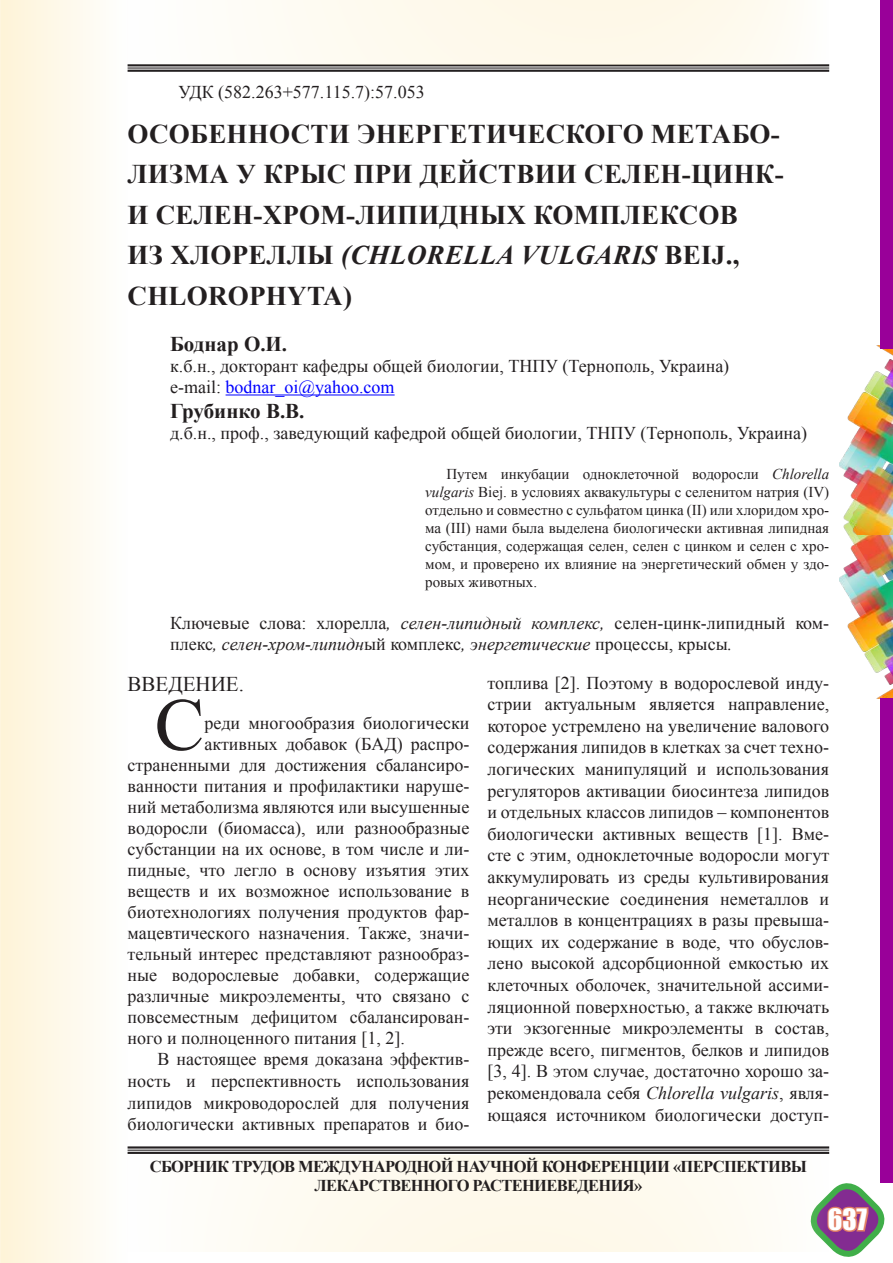
<style>
.page{position:relative;width:893px;height:1263px;background:#fff}
.page>*{position:absolute;margin:0;border:0;box-sizing:border-box;transform-origin:0 0}
.t1{font:74.55px "Times New Roman";color:#231f20}
.t2{font:700 27px/40.5px "Times New Roman";letter-spacing:.01em;color:#231f20}
.t3{font:27px "Impact";color:#fff}
.t4{font:700 21px "Times New Roman";color:#231f20}
.t5{font:21px "Times New Roman";color:#231f20}
.t6{font:18px/21.6px "Times New Roman";color:#231f20}
.t7{font:700 16.5px/19.8px "Times New Roman";letter-spacing:-.04em;color:#231f20;text-align:center}
.t8{font:15px/18px "Times New Roman";color:#231f20;text-align:justify}
.s1{font-style:italic}
.s2{color:#00f}
</style>
<div class="page">
<svg style="left:829px;top:1183px;width:56px;height:74px"></svg>
<hr style="left:128px;top:70px;width:701px;height:2px;background:#231f20">
<hr style="left:128px;top:67px;width:701px;height:2px;background:#231f20">
<hr style="left:128px;top:64px;width:701px;height:2px;background:#231f20">
<hr style="left:128px;top:1152px;width:701px;height:2px;background:#231f20">
<hr style="left:128px;top:1149px;width:701px;height:2px;background:#231f20">
<hr style="left:128px;top:1146px;width:701px;height:2px;background:#231f20">
<div style="left:128px;top:1155px;width:701px;height:96px;background:#fefaf0"></div>
<svg style="left:0;top:0;width:1px;height:1263px"></svg>
<svg style="left:1px;top:0;width:127px;height:1263px"></svg>
<div style="left:128px;top:0;width:701px;height:64px;background:linear-gradient(to bottom,#fefaef,#fefbf1)"></div>
<img style="left:839px;top:535px;width:54px;height:163px">
<img style="left:839px;top:345px;width:54px;height:190px">
<div style="left:880px;top:0;width:13px;height:349px;background:#909"></div>
<div style="left:880px;top:698px;width:13px;height:485px;background:#909"></div>
<hr style="left:226px;top:395px;width:169px;height:1px;background:#00f">
<p class="t6" style="left:179px;top:80px;width:248px">УДК (582.263+577.115.7):57.053</p>
<h2 class="t2" style="left:128px;top:113px;width:658px">ОСОБЕННОСТИ ЭНЕРГЕТИЧЕСКОГО МЕТАБО-ЛИЗМА У КРЫС ПРИ ДЕЙСТВИИ СЕЛЕН-ЦИНК-И СЕЛЕН-ХРОМ-ЛИПИДНЫХ КОМПЛЕКСОВ<br>ИЗ ХЛОРЕЛЛЫ <span class="s1">(CHLORELLA VULGARIS</span> BEIJ., CHLOROPHYTA)</h2>
<p class="t4" style="left:170px;top:329px;width:119px">Боднар О.И.</p>
<p class="t6" style="left:170px;top:355px;width:561px;line-height:21px">к.б.н., докторант кафедры общей биологии, ТНПУ (Тернополь, Украина) e-mail: <span class="s2">bodnar_oi@yahoo.com</span></p>
<p class="t4" style="left:170px;top:397px;width:136px">Грубинко В.В.</p>
<p class="t6" style="left:170px;top:422px;width:639px">д.б.н., проф., заведующий кафедрой общей биологии, ТНПУ (Тернополь, Украина)</p>
<p class="t8" style="left:425px;top:464px;width:405px;text-indent:21px">Путем инкубации одноклеточной водоросли <span class="s1">Chlorella vulgaris</span> Biej. в условиях аквакультуры с селенитом натрия (IV) отдельно и совместно с сульфатом цинка (II) или хлоридом хро&shy;ма (III) нами была выделена биологически активная липидная субстанция, содержащая селен, селен с цинком и селен с хро&shy;мом, и проверено их влияние на энергетический обмен у здо&shy;ровых животных.</p>
<p class="t6" style="left:170px;top:612px;width:661px;line-height:21px">Ключевые слова: хлорелла<span class="s1">, селен-липидный комплекс,</span> селен-цинк-липидный ком&shy;плекс<span class="s1">, селен-хром-липидн</span>ый комплекс<span class="s1">, энергетические</span> процессы, крысы<span class="s1">.</span></p>
<p class="t5" style="left:128px;top:669px;width:118px">ВВЕДЕНИЕ.</p>
<h1 class="t1" style="left:155px;top:675px;width:51px">С</h1>
<p class="t6" style="left:487px;top:671px;width:343px;text-align:justify">топлива [2]. Поэтому в водорослевой инду&shy;стрии актуальным является направление, которое устремлено на увеличение валового содержания липидов в клетках за счет техно&shy;логических манипуляций и использования регуляторов активации биосинтеза липидов и отдельных классов липидов ‒ компонентов биологически активных веществ [1]. Вме&shy;сте с этим, одноклеточные водоросли могут аккумулировать из среды культивирования неорганические соединения неметаллов и металлов в концентрациях в разы превыша&shy;ющих их содержание в воде, что обуслов&shy;лено высокой адсорбционной емкостью их клеточных оболочек, значительной ассими&shy;ляционной поверхностью, а также включать эти экзогенные микроэлементы в состав, прежде всего, пигментов, белков и липидов [3, 4]. В этом случае, достаточно хорошо за&shy;рекомендовала себя <span class="s1">Chlorella vulgaris</span>, явля&shy;ющаяся источником биологически доступ-</p>
<p class="t6" style="left:204px;top:712px;width:266px">реди многообразия биологически</p>
<p class="t6" style="left:204px;top:733px;width:266px">активных добавок (БАД) распро-</p>
<p class="t6" style="left:128px;top:754px;width:343px">страненными для достижения сбалансиро-</p>
<p class="t6" style="left:128px;top:775px;width:343px">ванности питания и профилактики наруше-</p>
<p class="t6" style="left:128px;top:796px;width:343px">ний метаболизма являются или высушенные</p>
<p class="t6" style="left:128px;top:817px;width:343px">водоросли (биомасса), или разнообразные</p>
<p class="t6" style="left:128px;top:838px;width:343px">субстанции на их основе, в том числе и ли-</p>
<p class="t6" style="left:128px;top:859px;width:343px">пидные, что легло в основу изъятия этих</p>
<p class="t6" style="left:128px;top:880px;width:343px">веществ и их возможное использование в</p>
<p class="t6" style="left:128px;top:901px;width:343px">биотехнологиях получения продуктов фар-</p>
<p class="t6" style="left:128px;top:922px;width:343px">мацевтического назначения. Также, значи-</p>
<p class="t6" style="left:128px;top:943px;width:343px">тельный интерес представляют разнообраз-</p>
<p class="t6" style="left:128px;top:964px;width:343px">ные водорослевые добавки, содержащие</p>
<p class="t6" style="left:128px;top:985px;width:343px">различные микроэлементы, что связано с</p>
<p class="t6" style="left:128px;top:1006px;width:343px">повсеместным дефицитом сбалансирован-</p>
<p class="t6" style="left:128px;top:1027px;width:279px">ного и полноценного питания [1, 2].</p>
<p class="t6" style="left:157px;top:1048px;width:314px">В настоящее время доказана эффектив-</p>
<p class="t6" style="left:128px;top:1070px;width:343px">ность и перспективность использования</p>
<p class="t6" style="left:128px;top:1091px;width:343px">липидов микроводорослей для получения</p>
<p class="t6" style="left:128px;top:1113px;width:343px">биологически активных препаратов и био-</p>
<p class="t7" style="left:150px;top:1156px;width:658px">СБОРНИК ТРУДОВ МЕЖДУНАРОДНОЙ НАУЧНОЙ КОНФЕРЕНЦИИ «ПЕРСПЕКТИВЫ<br>ЛЕКАРСТВЕННОГО РАСТЕНИЕВЕДЕНИЯ»</p>
<h2 class="t3" style="left:828px;top:1198px;width:41px">637</h2>
</div>
